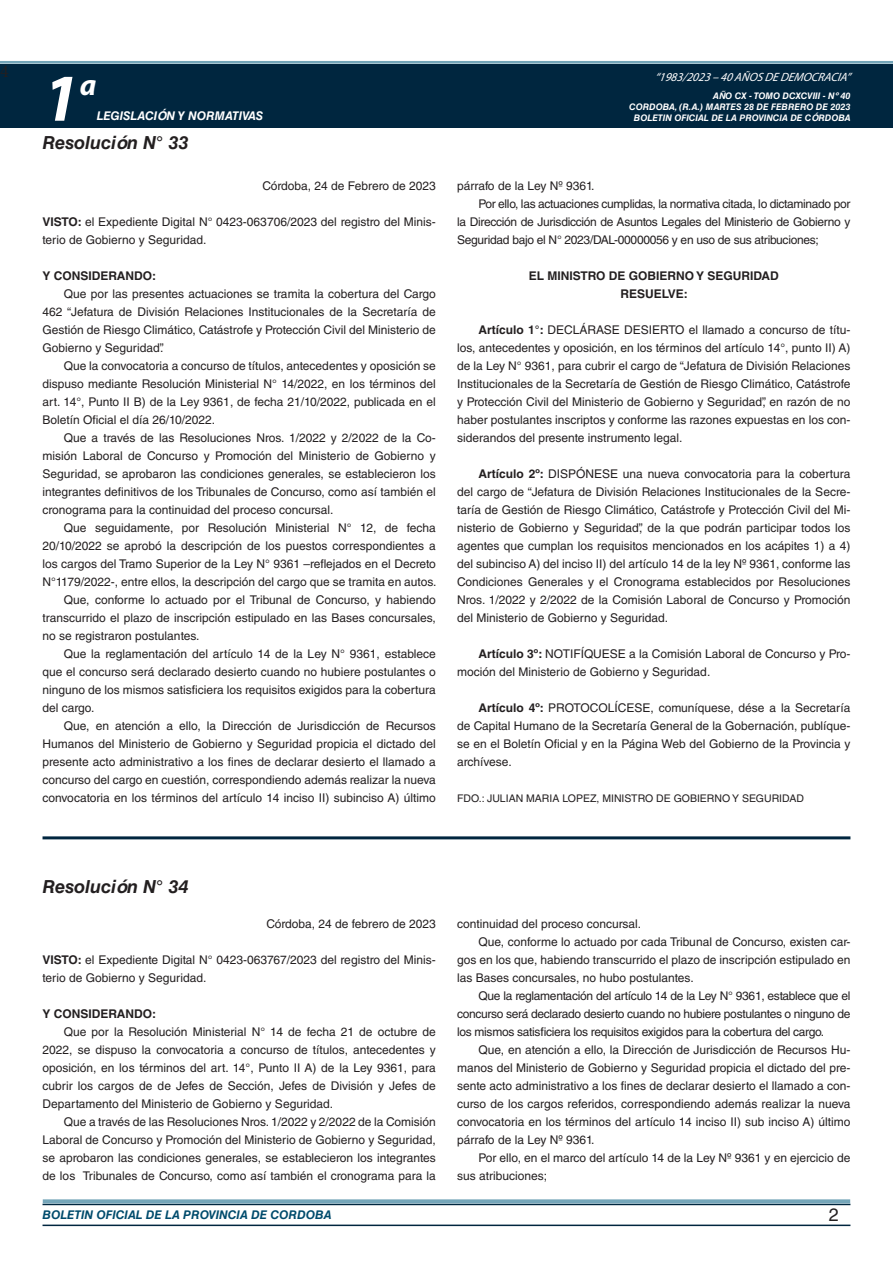
<style>
.page{position:relative;width:893px;height:1263px;background:#fff}
.page>*{position:absolute;margin:0;border:0;box-sizing:border-box;transform-origin:0 0}
.t1{font:italic 700 67.5px "Myriad Pro";color:#fff}
.t2{font:italic 700 30px "Myriad Pro";color:#fff}
.NOMBRE_DE_MINISTERIO{font:italic 700 18px "Helvetica LT Std";color:#231f20}
.t3{font:18px "Minion Pro";color:#231f20}
.t4{font:18px "Helvetica LT Std";color:#231f20}
.TEXTO_BASE{font:12px/18px "Helvetica LT Std";color:#231f20;text-align:justify}
.FECHA{font:12px "Helvetica LT Std";color:#231f20}
.RESUELVE{font:700 12px "Helvetica LT Std";color:#231f20}
.t5{font:italic 700 12px "Helvetica LT Std";color:#004b6c}
.t6{font:italic 12px "Myriad Pro";color:#fff}
.TEXTO_BASE-2{font:700 12px "Helvetica LT Std";color:#231f20}
.t7{font:italic 700 12px "Helvetica LT Std";color:#fff}
.FIRMA{font:10.5px "Helvetica LT Std";color:#231f20}
.t8{font:italic 700 9px/10.8px "Helvetica LT Std";color:#fff;text-align:right}
.s1{font-weight:700}
</style>
<div class="page">
<div style="left:0;top:61px;width:893px;height:6px;background:#fff;opacity:.75"></div>
<div style="left:0;top:64px;width:893px;height:64px;background:#00263f"></div>
<hr style="left:43px;top:1224px;width:807px;height:2px;background:#00263f">
<div style="left:42px;top:1198px;width:809px;height:8px;background:#fff;opacity:.75"></div>
<hr style="left:43px;top:836px;width:807px;height:3px;background:#00263f">
<h3 class="t3" style="left:0;top:59px;width:10px">4</h3>
<h1 class="t1" style="left:43px;top:54px;width:38px">1</h1>
<h2 class="t2" style="left:80px;top:66px;width:18px">a</h2>
<p class="t7" style="left:97px;top:109px;width:168px">LEGISLACIÓN Y NORMATIVAS</p>
<p class="NOMBRE_DE_MINISTERIO" style="left:43px;top:131px;width:147px">Resolución N° 33</p>
<p class="FECHA" style="left:262px;top:179px;width:175px">Córdoba, 24 de Febrero de 2023</p>
<p class="TEXTO_BASE" style="left:43px;top:213px;width:395px"><span class="s1">VISTO:</span> el Expediente Digital N° 0423-063706/2023 del registro del Minis&shy;terio de Gobierno y Seguridad.</p>
<p class="TEXTO_BASE-2" style="left:43px;top:268px;width:115px">Y CONSIDERANDO:</p>
<p class="TEXTO_BASE" style="left:43px;top:285px;width:395px;text-indent:21px">Que por las presentes actuaciones se tramita la cobertura del Cargo 462 “Jefatura de División Relaciones Institucionales de la Secretaría de Gestión de Riesgo Climático, Catástrofe y Protección Civil del Ministerio de Gobierno y Seguridad”.</p>
<p class="TEXTO_BASE" style="left:43px;top:357px;width:395px;text-indent:21px">Que la convocatoria a concurso de títulos, antecedentes y oposición se dispuso mediante Resolución Ministerial N° 14/2022, en los términos del art. 14°, Punto II B) de la Ley 9361, de fecha 21/10/2022, publicada en el Boletín Oficial el día 26/10/2022.</p>
<p class="TEXTO_BASE" style="left:43px;top:429px;width:395px;text-indent:21px">Que a través de las Resoluciones Nros. 1/2022 y 2/2022 de la Co&shy;misión Laboral de Concurso y Promoción del Ministerio de Gobierno y Seguridad, se aprobaron las condiciones generales, se establecieron los integrantes definitivos de los Tribunales de Concurso, como así también el cronograma para la continuidad del proceso concursal.</p>
<p class="TEXTO_BASE" style="left:43px;top:519px;width:396px;text-indent:21px">Que seguidamente, por Resolución Ministerial N° 12, de fecha 20/10/2022 se aprobó la descripción de los puestos correspondientes a los cargos del Tramo Superior de la Ley N° 9361 –reflejados en el Decreto N°1179/2022-, entre ellos, la descripción del cargo que se tramita en autos.</p>
<p class="TEXTO_BASE" style="left:43px;top:591px;width:395px;text-indent:21px">Que, conforme lo actuado por el Tribunal de Concurso, y habiendo transcurrido el plazo de inscripción estipulado en las Bases concursales, no se registraron postulantes.</p>
<p class="TEXTO_BASE" style="left:43px;top:645px;width:395px;text-indent:21px">Que la reglamentación del artículo 14 de la Ley N° 9361, establece que el concurso será declarado desierto cuando no hubiere postulantes o ninguno de los mismos satisficiera los requisitos exigidos para la cobertura del cargo.</p>
<p class="TEXTO_BASE" style="left:43px;top:717px;width:395px;text-indent:21px">Que, en atención a ello, la Dirección de Jurisdicción de Recursos Humanos del Ministerio de Gobierno y Seguridad propicia el dictado del presente acto administrativo a los fines de declarar desierto el llamado a concurso del cargo en cuestión, correspondiendo además realizar la nueva convocatoria en los términos del artículo 14 inciso II) subinciso A) último</p>
<p class="t6" style="left:655px;top:70px;width:197px">“ 1983/2023 – 40 AÑOS DE DEMOCRACIA”</p>
<p class="t8" style="left:629px;top:91px;width:223px">AÑO CX - TOMO DCXCVIII - Nº 40<br>CORDOBA, (R.A.) MARTES 28 DE FEBRERO DE 2023<br>BOLETIN OFICIAL DE LA PROVINCIA DE CÓRDOBA</p>
<p class="TEXTO_BASE" style="left:457px;top:177px;width:139px">párrafo de la Ley Nº 9361.</p>
<p class="TEXTO_BASE" style="left:457px;top:195px;width:395px;text-indent:21px">Por ello, las actuaciones cumplidas, la normativa citada, lo dictaminado por la Dirección de Jurisdicción de Asuntos Legales del Ministerio de Gobierno y Seguridad bajo el N° 2023/DAL-00000056 y en uso de sus atribuciones;</p>
<p class="RESUELVE" style="left:529px;top:268px;width:252px">EL MINISTRO DE GOBIERNO Y SEGURIDAD</p>
<p class="RESUELVE" style="left:620px;top:286px;width:69px">RESUELVE:</p>
<p class="TEXTO_BASE" style="left:457px;top:321px;width:395px;text-indent:21px"><span class="s1">Artículo 1°:</span> DECLÁRASE DESIERTO el llamado a concurso de títu&shy;los, antecedentes y oposición, en los términos del artículo 14°, punto II) A) de la Ley N° 9361, para cubrir el cargo de “Jefatura de División Relaciones Institucionales de la Secretaría de Gestión de Riesgo Climático, Catástrofe y Protección Civil del Ministerio de Gobierno y Seguridad”, en razón de no haber postulantes inscriptos y conforme las razones expuestas en los con&shy;siderandos del presente instrumento legal.</p>
<p class="TEXTO_BASE" style="left:457px;top:465px;width:395px;text-indent:21px"><span class="s1">Artículo 2º:</span> DISPÓNESE una nueva convocatoria para la cobertura del cargo de “Jefatura de División Relaciones Institucionales de la Secre&shy;taría de Gestión de Riesgo Climático, Catástrofe y Protección Civil del Mi&shy;nisterio de Gobierno y Seguridad”, de la que podrán participar todos los agentes que cumplan los requisitos mencionados en los acápites 1) a 4) del subinciso A) del inciso II) del artículo 14 de la ley Nº 9361, conforme las Condiciones Generales y el Cronograma establecidos por Resoluciones Nros. 1/2022 y 2/2022 de la Comisión Laboral de Concurso y Promoción del Ministerio de Gobierno y Seguridad.</p>
<p class="TEXTO_BASE" style="left:457px;top:645px;width:395px;text-indent:21px"><span class="s1">Artículo 3º:</span> NOTIFÍQUESE a la Comisión Laboral de Concurso y Pro&shy;moción del Ministerio de Gobierno y Seguridad.</p>
<p class="TEXTO_BASE" style="left:457px;top:699px;width:395px;text-indent:21px"><span class="s1">Artículo 4º:</span> PROTOCOLÍCESE, comuníquese, dése a la Secretaría de Capital Humano de la Secretaría General de la Gobernación, publíque&shy;se en el Boletín Oficial y en la Página Web del Gobierno de la Provincia y archívese.</p>
<p class="FIRMA" style="left:457px;top:792px;width:348px">FDO.: JULIAN MARIA LOPEZ, MINISTRO DE GOBIERNO Y SEGURIDAD</p>
<p class="NOMBRE_DE_MINISTERIO" style="left:43px;top:876px;width:147px">Resolución N° 34</p>
<p class="FECHA" style="left:266px;top:917px;width:171px">Córdoba, 24 de febrero de 2023</p>
<p class="TEXTO_BASE" style="left:43px;top:951px;width:395px"><span class="s1">VISTO:</span> el Expediente Digital N° 0423-063767/2023 del registro del Minis&shy;terio de Gobierno y Seguridad.</p>
<p class="TEXTO_BASE-2" style="left:43px;top:1006px;width:115px">Y CONSIDERANDO:</p>
<p class="TEXTO_BASE" style="left:43px;top:1023px;width:395px;text-indent:21px">Que por la Resolución Ministerial N° 14 de fecha 21 de octubre de 2022, se dispuso la convocatoria a concurso de títulos, antecedentes y oposición, en los términos del art. 14°, Punto II A) de la Ley 9361, para cubrir los cargos de de Jefes de Sección, Jefes de División y Jefes de Departamento del Ministerio de Gobierno y Seguridad.</p>
<p class="TEXTO_BASE" style="left:43px;top:1113px;width:395px;text-indent:21px">Que a través de las Resoluciones Nros. 1/2022 y 2/2022 de la Comisión Laboral de Concurso y Promoción del Ministerio de Gobierno y Seguridad, se aprobaron las condiciones generales, se establecieron los integrantes de los Tribunales de Concurso, como así también el cronograma para la</p>
<p class="TEXTO_BASE" style="left:457px;top:915px;width:186px">continuidad del proceso concursal.</p>
<p class="TEXTO_BASE" style="left:457px;top:933px;width:395px;text-indent:21px">Que, conforme lo actuado por cada Tribunal de Concurso, existen car&shy;gos en los que, habiendo transcurrido el plazo de inscripción estipulado en las Bases concursales, no hubo postulantes.</p>
<p class="TEXTO_BASE" style="left:457px;top:987px;width:395px;text-indent:21px">Que la reglamentación del artículo 14 de la Ley N° 9361, establece que el concurso será declarado desierto cuando no hubiere postulantes o ninguno de los mismos satisficiera los requisitos exigidos para la cobertura del cargo.</p>
<p class="TEXTO_BASE" style="left:457px;top:1041px;width:395px;text-indent:21px">Que, en atención a ello, la Dirección de Jurisdicción de Recursos Hu&shy;manos del Ministerio de Gobierno y Seguridad propicia el dictado del pre&shy;sente acto administrativo a los fines de declarar desierto el llamado a con&shy;curso de los cargos referidos, correspondiendo además realizar la nueva convocatoria en los términos del artículo 14 inciso II) sub inciso A) último párrafo de la Ley Nº 9361.</p>
<p class="TEXTO_BASE" style="left:457px;top:1149px;width:395px;text-indent:21px">Por ello, en el marco del artículo 14 de la Ley Nº 9361 y en ejercicio de sus atribuciones;</p>
<p class="t5" style="left:43px;top:1208px;width:290px">BOLETIN OFICIAL DE LA PROVINCIA DE CORDOBA</p>
<p class="t4" style="left:829px;top:1204px;width:12px">2</p>
</div>
